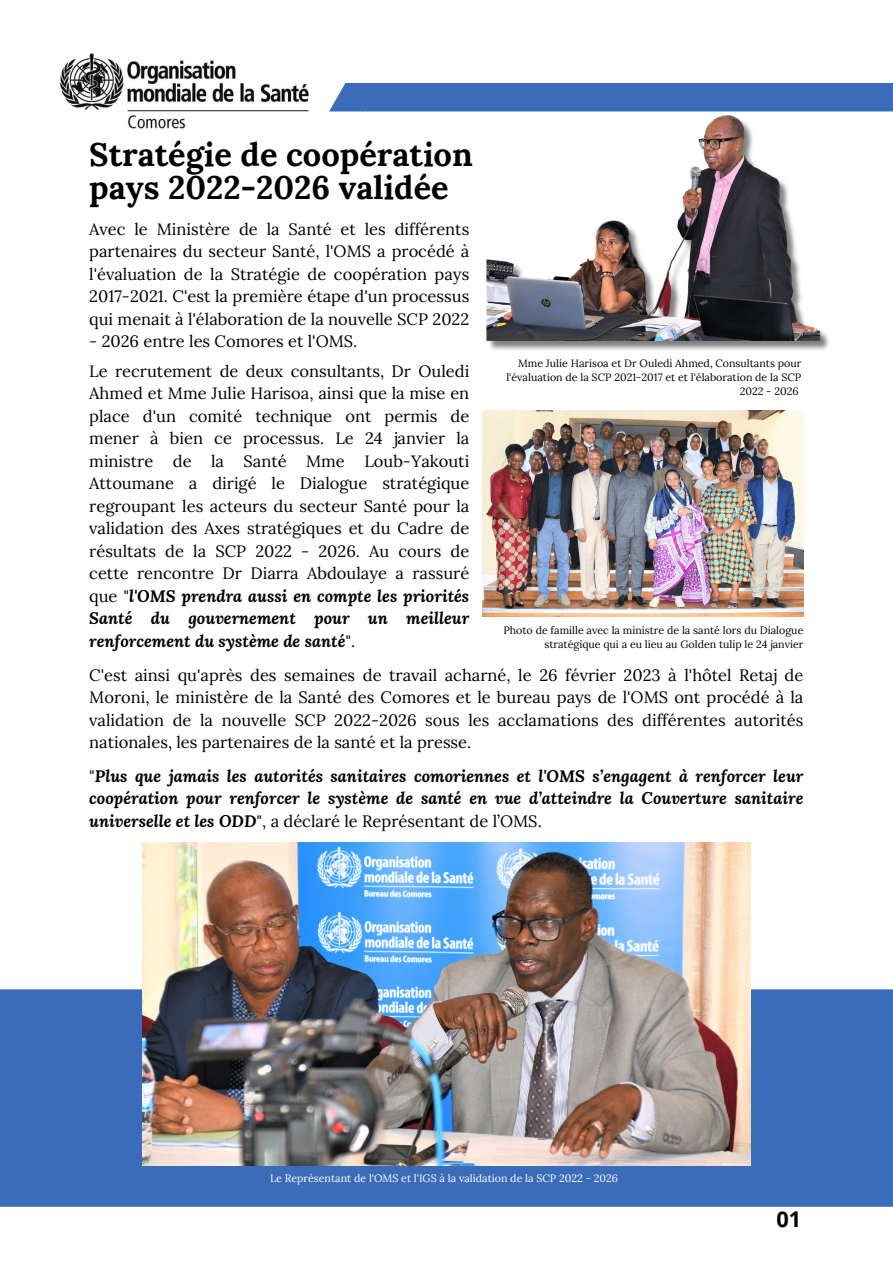
<style>
.page{position:relative;width:893px;height:1264px;background:#fff}
.page>*{position:absolute;margin:0;border:0;box-sizing:border-box;transform-origin:0 0}
.t1{font:700 32.55px/32.5px "Lora";color:#000}
.t2{font:700 21.6px "Open Sans";color:#000}
.t3{font:16.5px/22.5px "Lora";color:#000;text-align:justify}
.t4{font:italic 700 16.5px/22.5px "Lora";color:#000;text-align:justify}
.t5{font:10.65px/14.2px "Lora";color:#000;text-align:right}
.t6{font:10.65px "Lora";color:#fff}
.s1{font-weight:700;font-style:italic}
.s2{font-weight:400;font-style:normal}
</style>
<div class="page">
<div style="left:0;top:989px;width:892px;height:217px;background:#3b6cb9"></div>
<img style="left:142px;top:842px;width:608px;height:323px">
<img style="left:482px;top:111px;width:353px;height:239px">
<img style="left:482px;top:410px;width:321px;height:206px">
<div style="left:329px;top:83px;width:563px;height:28px;background:#3b6cb9"></div>
<img style="left:59px;top:53px;width:249px;height:76px">
<p class="t1" style="left:89px;top:138px;width:385px">Stratégie de coopération pays 2022-2026 validée</p>
<p class="t3" style="left:89px;top:218px;width:381px">Avec le Ministère de la Santé et les différents partenaires du secteur Santé, l'OMS a procédé à l'évaluation de la Stratégie de coopération pays 2017-2021. C'est la première étape d'un processus qui menait à l'élaboration de la nouvelle SCP 2022</p>
<p class="t3" style="left:89px;top:330px;width:269px">- 2026 entre les Comores et l'OMS.</p>
<p class="t3" style="left:89px;top:359px;width:381px">Le recrutement de deux consultants, Dr Ouledi Ahmed et Mme Julie Harisoa, ainsi que la mise en place d'un comité technique ont permis de mener à bien ce processus. Le 24 janvier la ministre de la Santé Mme Loub-Yakouti Attoumane a dirigé le Dialogue stratégique regroupant les acteurs du secteur Santé pour la validation des Axes stratégiques et du Cadre de résultats de la SCP 2022 - 2026. Au cours de cette rencontre Dr Diarra Abdoulaye a rassuré que "<span class="s1">l'OMS prendra aussi en compte les priorités Santé du gouvernement pour un meilleur renforcement du système de santé</span>".</p>
<p class="t3" style="left:89px;top:663px;width:715px">C'est ainsi qu'après des semaines de travail acharné, le 26 février 2023 à l'hôtel Retaj de Moroni, le ministère de la Santé des Comores et le bureau pays de l'OMS ont procédé à la validation de la nouvelle SCP 2022-2026 sous les acclamations des différentes autorités nationales, les partenaires de la santé et la presse.</p>
<p class="t4" style="left:89px;top:764px;width:715px"><span class="s2">"</span>Plus que jamais les autorités sanitaires comoriennes et l'OMS s’engagent à renforcer leur coopération pour renforcer le système de santé en vue d’atteindre la Couverture sanitaire universelle et les ODD<span class="s2">", a déclaré le Représentant de l’OMS.</span></p>
<p class="t5" style="left:506px;top:355px;width:296px">Mme Julie Harisoa et Dr Ouledi Ahmed, Consultants pour l'évaluation de la SCP 2021-2017 et et l'élaboration de la SCP<br>2022 - 2026</p>
<p class="t5" style="left:503px;top:623px;width:301px">Photo de famille avec la ministre de la santé lors du Dialogue stratégique qui a eu lieu au Golden tulip le 24 janvier</p>
<p class="t6" style="left:270px;top:1171px;width:349px">Le Représentant de l'OMS et l'IGS à la validation de la SCP 2022 - 2026</p>
<p class="t2" style="left:776px;top:1204px;width:26px">01</p>
</div>
